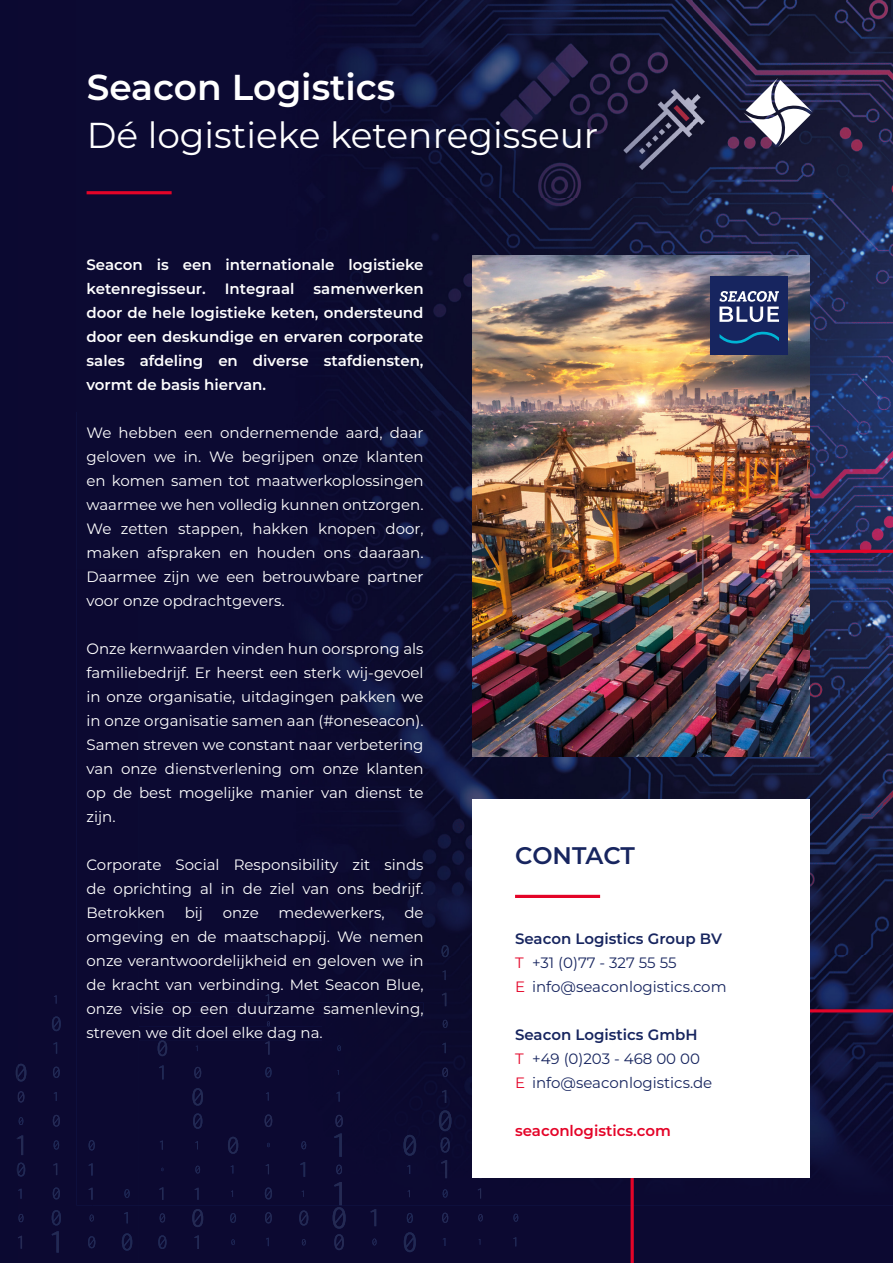
<style>
.page{position:relative;width:893px;height:1263px;background:#fff}
.page>*{position:absolute;margin:0;border:0;box-sizing:border-box;transform-origin:0 0}
.t1{font:36px "Montserrat";color:#fff}
.t2{font:600 36px "Montserrat";color:#fff}
.t3{font:600 24px "Montserrat";letter-spacing:-.01em;color:#17255f}
.t4{font:15px/24px "Montserrat";color:#fff;text-align:justify}
.t5{font:600 15px/24px "Montserrat";color:#fff}
.t6{font:15px/24px "Montserrat";color:#17255f}
.t7{font:600 15px "Montserrat";color:#e40428}
.s1{font-weight:600}
.s2{color:#e40428}
</style>
<div class="page">
<div style="left:18px;top:0;width:74px;height:1263px;background:#0c0931"></div>
<div style="left:92px;top:1205px;width:537px;height:58px;background:#0c0931"></div>
<img style="left:76px;top:0;width:553px;height:411px">
<div style="left:76px;top:411px;width:397px;height:159px;background:#0c0a32"></div>
<div style="left:76px;top:570px;width:62px;height:635px;background:#0c0931"></div>
<img style="left:138px;top:557px;width:491px;height:648px">
<div style="left:87px;top:1003px;width:337px;height:14px;background:#0c0931"></div>
<div style="left:87px;top:1027px;width:235px;height:14px;background:#0c0931"></div>
<hr style="left:87px;top:191px;width:85px;height:3px;background:#e40428">
<svg style="left:629px;top:0;width:264px;height:1263px;background:#1d1f43"></svg>
<div style="left:0;top:0;width:18px;height:1263px;background:#0b0931"></div>
<svg style="left:89px;top:1140px;width:6px;height:10px"></svg>
<svg style="left:88px;top:1163px;width:5px;height:12px"></svg>
<svg style="left:88px;top:1236px;width:7px;height:12px"></svg>
<img style="left:18px;top:1064px;width:8px;height:17px">
<svg style="left:16px;top:1065px;width:2px;height:15px"></svg>
<svg style="left:19px;top:1117px;width:4px;height:8px"></svg>
<img style="left:18px;top:1162px;width:7px;height:14px">
<svg style="left:18px;top:1214px;width:6px;height:8px"></svg>
<svg style="left:196px;top:1045px;width:2px;height:6px"></svg>
<img style="left:193px;top:1113px;width:9px;height:16px">
<svg style="left:195px;top:1141px;width:3px;height:8px"></svg>
<svg style="left:195px;top:1166px;width:5px;height:7px"></svg>
<img style="left:192px;top:1209px;width:11px;height:18px">
<img style="left:194px;top:1235px;width:5px;height:14px">
<svg style="left:230px;top:1213px;width:6px;height:10px"></svg>
<svg style="left:231px;top:1239px;width:4px;height:6px"></svg>
<svg style="left:301px;top:1141px;width:5px;height:8px"></svg>
<img style="left:300px;top:1162px;width:5px;height:15px">
<img style="left:299px;top:1210px;width:9px;height:15px">
<svg style="left:302px;top:1239px;width:4px;height:6px"></svg>
<svg style="left:407px;top:1165px;width:3px;height:9px"></svg>
<svg style="left:407px;top:1213px;width:6px;height:10px"></svg>
<svg style="left:124px;top:1189px;width:6px;height:9px"></svg>
<img style="left:370px;top:1209px;width:6px;height:17px">
<svg style="left:372px;top:1238px;width:5px;height:7px"></svg>
<svg style="left:478px;top:1214px;width:5px;height:7px"></svg>
<svg style="left:478px;top:1239px;width:2px;height:6px"></svg>
<svg style="left:54px;top:995px;width:3px;height:9px"></svg>
<img style="left:52px;top:1016px;width:9px;height:15px">
<svg style="left:54px;top:1092px;width:3px;height:9px"></svg>
<svg style="left:53px;top:1115px;width:7px;height:12px"></svg>
<svg style="left:54px;top:1140px;width:5px;height:9px"></svg>
<svg style="left:53px;top:1163px;width:4px;height:12px"></svg>
<svg style="left:53px;top:1187px;width:7px;height:12px"></svg>
<img style="left:52px;top:1231px;width:7px;height:21px">
<img style="left:159px;top:1065px;width:5px;height:14px">
<svg style="left:159px;top:1187px;width:4px;height:13px"></svg>
<img style="left:158px;top:1235px;width:9px;height:14px">
<svg style="left:265px;top:994px;width:4px;height:11px"></svg>
<svg style="left:267px;top:1021px;width:3px;height:5px"></svg>
<svg style="left:267px;top:1143px;width:3px;height:4px"></svg>
<svg style="left:265px;top:1187px;width:7px;height:12px"></svg>
<svg style="left:266px;top:1238px;width:3px;height:8px"></svg>
<svg style="left:336px;top:1092px;width:4px;height:9px"></svg>
<svg style="left:335px;top:1115px;width:8px;height:12px"></svg>
<img style="left:334px;top:1133px;width:8px;height:24px">
<img style="left:333px;top:1207px;width:13px;height:22px">
<svg style="left:442px;top:970px;width:4px;height:10px"></svg>
<img style="left:441px;top:1137px;width:9px;height:15px">
<svg style="left:443px;top:1189px;width:5px;height:8px"></svg>
<svg style="left:442px;top:1213px;width:6px;height:10px"></svg>
<svg style="left:443px;top:1238px;width:2px;height:8px"></svg>
<svg style="left:513px;top:1214px;width:5px;height:8px"></svg>
<svg style="left:89px;top:1188px;width:4px;height:12px"></svg>
<svg style="left:90px;top:1214px;width:4px;height:7px"></svg>
<svg style="left:18px;top:1091px;width:6px;height:11px"></svg>
<img style="left:18px;top:1135px;width:5px;height:20px">
<svg style="left:18px;top:1189px;width:4px;height:10px"></svg>
<svg style="left:18px;top:1236px;width:4px;height:12px"></svg>
<svg style="left:194px;top:1067px;width:7px;height:11px"></svg>
<img style="left:192px;top:1088px;width:11px;height:18px">
<svg style="left:195px;top:1188px;width:4px;height:12px"></svg>
<img style="left:228px;top:1137px;width:10px;height:17px">
<svg style="left:231px;top:1165px;width:2px;height:8px"></svg>
<svg style="left:231px;top:1190px;width:2px;height:7px"></svg>
<svg style="left:302px;top:1190px;width:2px;height:7px"></svg>
<img style="left:403px;top:1135px;width:13px;height:21px">
<svg style="left:407px;top:1190px;width:3px;height:7px"></svg>
<img style="left:404px;top:1232px;width:12px;height:20px">
<svg style="left:124px;top:1212px;width:4px;height:11px"></svg>
<img style="left:122px;top:1233px;width:10px;height:17px">
<svg style="left:478px;top:1188px;width:3px;height:10px"></svg>
<svg style="left:53px;top:1042px;width:4px;height:12px"></svg>
<svg style="left:53px;top:1066px;width:7px;height:12px"></svg>
<img style="left:52px;top:1210px;width:9px;height:15px">
<svg style="left:160px;top:1140px;width:3px;height:10px"></svg>
<img style="left:158px;top:1041px;width:9px;height:15px">
<svg style="left:160px;top:1213px;width:5px;height:9px"></svg>
<svg style="left:265px;top:1041px;width:5px;height:13px"></svg>
<svg style="left:265px;top:1067px;width:7px;height:10px"></svg>
<svg style="left:266px;top:1092px;width:3px;height:8px"></svg>
<svg style="left:265px;top:1114px;width:7px;height:13px"></svg>
<svg style="left:266px;top:1164px;width:3px;height:10px"></svg>
<svg style="left:265px;top:1212px;width:7px;height:11px"></svg>
<svg style="left:337px;top:1045px;width:4px;height:6px"></svg>
<svg style="left:336px;top:1164px;width:6px;height:10px"></svg>
<img style="left:334px;top:1182px;width:8px;height:23px">
<img style="left:334px;top:1234px;width:10px;height:16px">
<svg style="left:441px;top:945px;width:8px;height:12px"></svg>
<svg style="left:442px;top:993px;width:4px;height:13px"></svg>
<svg style="left:443px;top:1020px;width:5px;height:8px"></svg>
<svg style="left:442px;top:1043px;width:4px;height:10px"></svg>
<svg style="left:442px;top:1067px;width:6px;height:10px"></svg>
<svg style="left:442px;top:1090px;width:4px;height:13px"></svg>
<img style="left:439px;top:1110px;width:12px;height:21px">
<img style="left:441px;top:1160px;width:6px;height:18px">
<svg style="left:513px;top:1237px;width:3px;height:9px"></svg>
<div style="left:473px;top:799px;width:337px;height:379px;background:#fff"></div>
<hr style="left:515px;top:895px;width:85px;height:3px;background:#e40428">
<img style="left:473px;top:255px;width:337px;height:502px">
<svg style="left:710px;top:276px;width:78px;height:79px;background:#304174"></svg>
<h1 class="t2" style="left:87px;top:61px;width:310px">Seacon Logistics</h1>
<h1 class="t1" style="left:87px;top:110px;width:513px">Dé logistieke ketenregisseur</h1>
<p class="t5" style="left:87px;top:252px;width:339px">Seacon is een internationale logistieke ketenregisseur.</p>
<p class="t5" style="left:87px;top:276px;width:339px;text-align:justify;text-indent:227px">samenwerken door de hele logistieke keten, ondersteund door een deskundige en ervaren corporate sales afdeling en diverse stafdiensten, vormt de basis hiervan.</p>
<p class="t4" style="left:87px;top:420px;width:339px">We hebben een ondernemende aard, daar geloven we in. We begrijpen onze klanten en komen samen tot maatwerkoplossingen waarmee we hen volledig kunnen ontzorgen.<br>We zetten stappen, hakken knopen door, maken afspraken en houden ons daaraan.<br>Daarmee zijn we een betrouwbare partner voor onze opdrachtgevers.</p>
<p class="t4" style="left:87px;top:636px;width:339px">Onze kernwaarden vinden hun oorsprong als familiebedrijf. Er heerst een sterk wij-gevoel in onze organisatie, uitdagingen pakken we in onze organisatie samen aan (#oneseacon).<br>Samen streven we constant naar verbetering van onze dienstverlening om onze klanten op de best mogelijke manier van dienst te zijn.</p>
<p class="t4" style="left:87px;top:852px;width:339px">Corporate Social Responsibility zit sinds de oprichting al in de ziel van ons bedrijf.<br>Betrokken</p>
<p class="t5" style="left:225px;top:276px;width:71px">Integraal</p>
<p class="t4" style="left:87px;top:900px;width:339px;text-indent:318px">de omgeving en de maatschappij. We nemen onze verantwoordelijkheid en geloven we in de kracht van verbinding. Met Seacon Blue, onze visie op een duurzame samenleving, streven we dit doel elke dag na.</p>
<p class="t4" style="left:185px;top:900px;width:20px">bij</p>
<p class="t4" style="left:223px;top:900px;width:38px">onze</p>
<p class="t4" style="left:278px;top:900px;width:108px">medewerkers,</p>
<h2 class="t3" style="left:515px;top:838px;width:121px">CONTACT</h2>
<p class="t6" style="left:515px;top:926px;width:213px"><span class="s1">Seacon Logistics Group BV<br></span><span class="s2">T</span> +31 (0)77 - 327 55 55<br><span class="s2">E</span> info@seaconlogistics.com</p>
<p class="t6" style="left:515px;top:1022px;width:199px"><span class="s1">Seacon Logistics GmbH<br></span><span class="s2">T</span> +49 (0)203 - 468 00 00<br><span class="s2">E</span> info@seaconlogistics.de</p>
<p class="t7" style="left:515px;top:1120px;width:157px">seaconlogistics.com</p>
</div>
